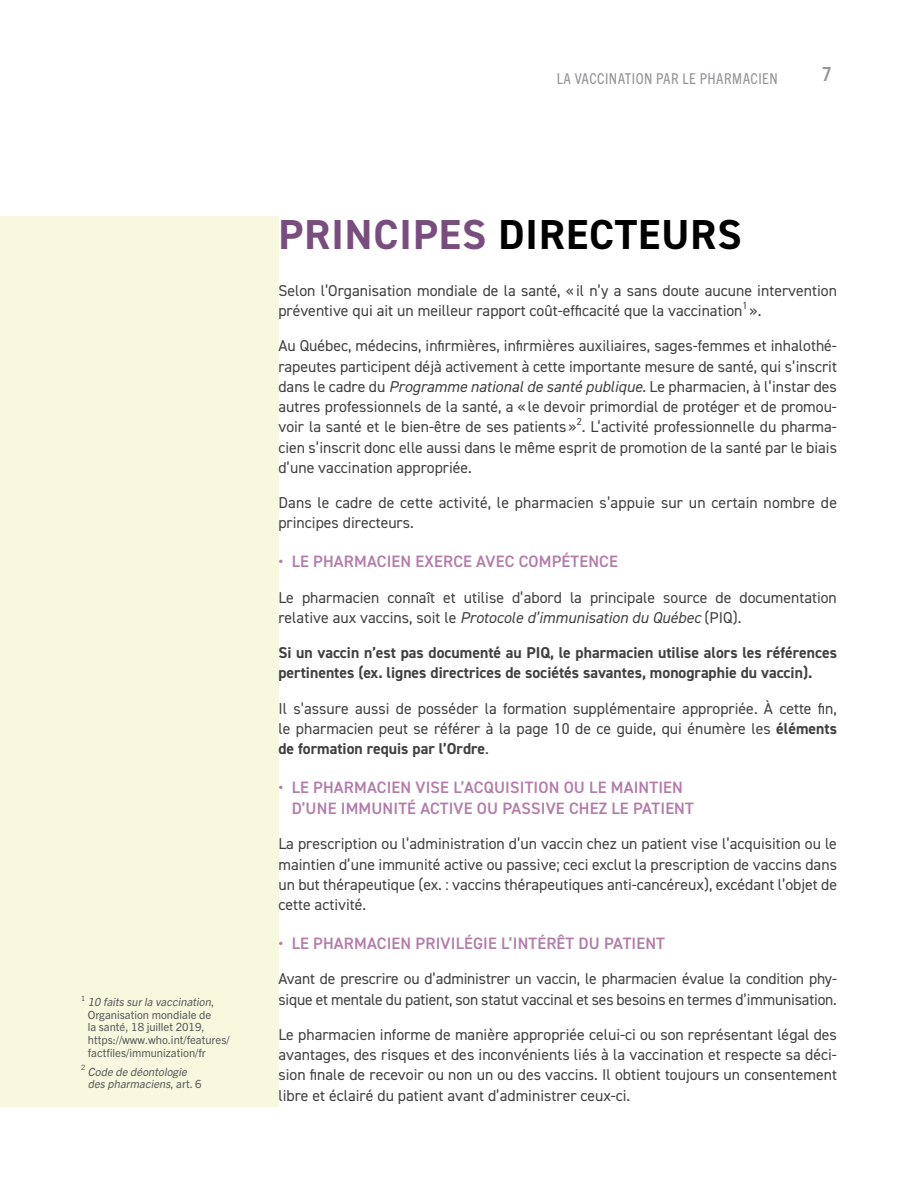
<style>
.page{position:relative;width:918px;height:1188px;background:#fff}
.page>*{position:absolute;margin:0;border:0;box-sizing:border-box;transform-origin:0 0}
.TITRE{font:700 42px "DIN2014";letter-spacing:.025em;color:#000}
.t1{font:700 condensed 19.5px "Trade Gothic Next LT Pro";color:#939598}
.boulet_1er_niveau{font:600 16.5px/21px "DIN2014";letter-spacing:.01em;color:#b37cab}
.Texte_gris{font:15.75px/20.2px "DIN2014";color:#414042}
.Texte_gris-2{font:700 15.75px/20.2px "DIN2014";color:#414042}
.t2{font:condensed 15px "Trade Gothic Next LT Pro";letter-spacing:.03em;color:#939598}
.note_bas_de_page{font:11.25px/12.8px "Trade Gothic Next LT Pro";color:#58595b}
.note_bas_de_page-2{font:italic 11.25px/12.8px "Trade Gothic Next LT Pro";color:#58595b}
.note_bas_de_page-3{font:7.35px "Trade Gothic Next LT Pro";color:#58595b}
.s1{font-style:italic}
.s2{font-style:normal}
.s3{color:#794e7e}
.s4{font-weight:700}
</style>
<div class="page">
<div style="left:0;top:216px;width:278px;height:891px;background:#f7f8de"></div>
<p class="t2" style="left:557px;top:69px;width:222px">LA VACCINATION PAR LE PHARMACIEN</p>
<p class="t1" style="left:822px;top:61px;width:11px">7</p>
<p class="note_bas_de_page-3" style="left:81px;top:993px;width:6px">1</p>
<p class="note_bas_de_page" style="left:88px;top:995px;width:143px"><span class="s1">10 faits surla vaccination</span>,<br>Organisation mondiale de<br>la santé, 18 juillet 2019, https://www.who.int/features/ factfiles/immunization/fr</p>
<p class="note_bas_de_page-3" style="left:81px;top:1063px;width:6px">2</p>
<p class="note_bas_de_page-2" style="left:88px;top:1064px;width:115px">Code de déontologie des pharmaciens<span class="s2">, a r t . 6</span></p>
<p class="TITRE" style="left:279px;top:206px;width:464px"><span class="s3">PRINCIPES</span> DIRECTEURS</p>
<p class="Texte_gris" style="left:278px;top:280px;width:560px">Selon l’Organisation mondiale de la santé, «il n’y a sans doute aucune intervention préventive qui ait un meilleur rapport coût-efficacité que la vaccination<sup>1</sup> ».</p>
<p class="Texte_gris" style="left:278px;top:336px;width:560px;text-align:justify">Au Québec, médecins, infirmières, infirmières auxiliaires, sages-femmes et inhalothé&shy;rapeutes participent déjà activement à cette importante mesure de santé, qui s’inscrit dans le cadre du <span class="s1">Programme national de santé publique</span>. Le pharmacien, à l’instar des autres professionnels de la santé, a «le devoir primordial de protéger et de promou&shy;voir la santé et le bien-être de ses patients»<sup>2</sup>. L’activité professionnelle du pharma&shy;cien s’inscrit donc elle aussi dans le même esprit de promotion de la santé par le biais d’une vaccination appropriée.</p>
<p class="Texte_gris" style="left:278px;top:492px;width:560px">Dans le cadre de cette activité, le pharmacien s’appuie sur un certain nombre de principes directeurs.</p>
<p class="boulet_1er_niveau" style="left:278px;top:551px;width:341px">• LE PHARMACIEN EXERCE AVEC COMPÉTENCE</p>
<p class="Texte_gris" style="left:278px;top:587px;width:560px">Le pharmacien connaît et utilise d’abord la principale source de documentation relative aux vaccins, soit le <span class="s1">Protocole d’immunisation du Québec</span> (PIQ).</p>
<p class="Texte_gris-2" style="left:278px;top:642px;width:560px">Si un vaccin n’est pas documenté au PIQ, le pharmacien utilise alors les références pertinentes (ex. lignes directrices de sociétés savantes, monographie du vaccin).</p>
<p class="Texte_gris" style="left:278px;top:698px;width:560px;text-align:justify">Il s’assure aussi de posséder la formation supplémentaire appropriée. À cette fin, le pharmacien peut se référer à la page 10 de ce guide, qui énumère les <span class="s4">éléments de formation requis par l’Ordre</span>.</p>
<p class="boulet_1er_niveau" style="left:292px;top:777px;width:404px;text-indent:-13px">• LE PHARMACIEN VISE L’ACQUISITION OU LE MAINTIEN<br>D’UNE IMMUNITÉ ACTIVE OU PASSIVE CHEZ LE PATIENT</p>
<p class="Texte_gris" style="left:278px;top:834px;width:560px;text-align:justify">La prescription ou l’administration d’un vaccin chez un patient vise l’acquisition ou le maintien d’une immunité active ou passive; ceci exclut la prescription de vaccins dans un but thérapeutique (ex. : vaccins thérapeutiques anti-cancéreux), excédant l’objet de cette activité.</p>
<p class="boulet_1er_niveau" style="left:278px;top:933px;width:388px">• LE PHARMACIEN PRIVILÉGIE L’INTÉRÊT DU PATIENT</p>
<p class="Texte_gris" style="left:278px;top:969px;width:560px">Avant de prescrire ou d’administrer un vaccin, le pharmacien évalue la condition phy&shy;sique et mentale du patient, son statut vaccinal et ses besoins en termes d’immunisation.</p>
<p class="Texte_gris" style="left:278px;top:1024px;width:560px;text-align:justify">Le pharmacien informe de manière appropriée celui-ci ou son représentant légal des avantages, des risques et des inconvénients liés à la vaccination et respecte sa déci&shy;sion finale de recevoir ou non un ou des vaccins. Il obtient toujours un consentement libre et éclairé du patient avant d’administrer ceux-ci.</p>
</div>
